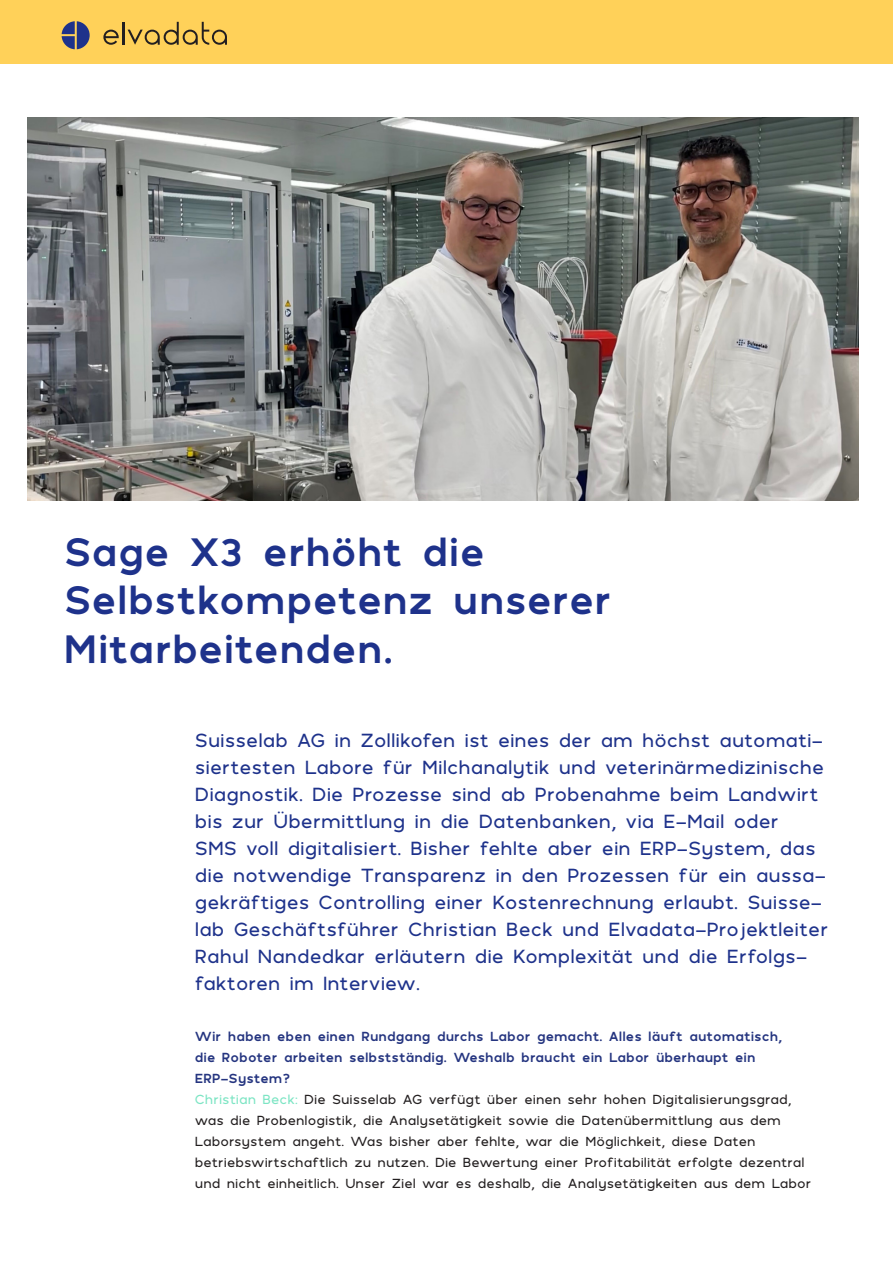
<style>
.page{position:relative;width:893px;height:1263px;background:#fff}
.page>*{position:absolute;margin:0;border:0;box-sizing:border-box;transform-origin:0 0}
.t1{font:700 40.65px/48.8px "Polly";letter-spacing:.005em;color:#1e328b}
.Lead{font:19.5px/27px "Polly";color:#1e328b}
.copy{font:13.5px/21px "Polly";color:#231f20}
.copy-2{font:700 13.5px/21px "Polly";color:#253580}
.s1{color:#7de5c4}
</style>
<div class="page">
<div style="left:0;top:0;width:893px;height:64px;background:#ffd159"></div>
<svg style="left:62px;top:21px;width:28px;height:28px"></svg>
<hr style="left:122px;top:22px;width:2px;height:23px;background:#231f20">
<svg style="left:128px;top:22px;width:99px;height:23px"></svg>
<svg style="left:103px;top:30px;width:16px;height:15px"></svg>
<img style="left:28px;top:117px;width:831px;height:383px">
<p class="t1" style="left:64px;top:526px;width:550px">Sage X3 erhöht die<br>Selbstkompetenz unserer<br>Mitarbeitenden.</p>
<p class="Lead" style="left:195px;top:726px;width:635px">Suisselab AG in Zollikofen ist eines der am höchst automati&shy;siertesten Labore für Milchanalytik und veterinärmedizinische Diagnostik. Die Prozesse sind ab Probenahme beim Landwirt bis zur Übermittlung in die Datenbanken, via E-Mail oder<br>SMS voll digitalisiert. Bisher fehlte aber ein ERP-System, das die notwendige Transparenz in den Prozessen für ein aussa&shy;gekräftiges Controlling einer Kostenrechnung erlaubt. Suisse&shy;lab Geschäftsführer Christian Beck und Elvadata-Projektleiter Rahul Nandedkar erläutern die Komplexität und die Erfolgs&shy;faktoren im Interview.</p>
<p class="copy-2" style="left:195px;top:1025px;width:589px">Wir haben eben einen Rundgang durchs Labor gemacht. Alles läuft automatisch, die Roboter arbeiten selbstständig. Weshalb braucht ein Labor überhaupt ein<br>ERP-System?</p>
<p class="copy" style="left:195px;top:1089px;width:618px"><span class="s1">Christian Beck:</span> Die Suisselab AG verfügt über einen sehr hohen Digitalisierungsgrad, was die Probenlogistik, die Analysetätigkeit sowie die Datenübermittlung aus dem Laborsystem angeht. Was bisher aber fehlte, war die Möglichkeit, diese Daten betriebswirtschaftlich zu nutzen. Die Bewertung einer Profitabilität erfolgte dezentral und nicht einheitlich. Unser Ziel war es deshalb, die Analysetätigkeiten aus dem Labor</p>
</div>
